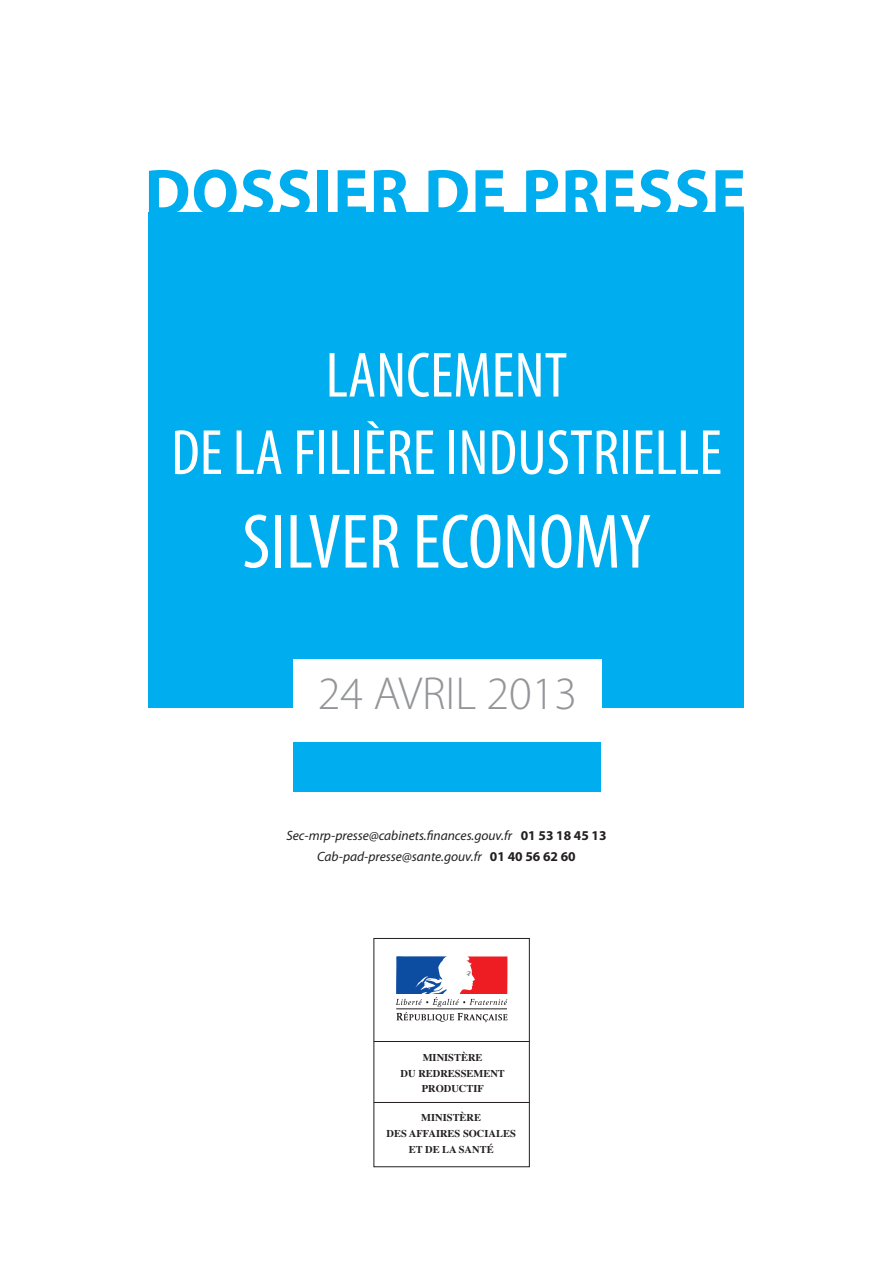
<style>
.page{position:relative;width:893px;height:1263px;background:#fff}
.page>*{position:absolute;margin:0;border:0;box-sizing:border-box;transform-origin:0 0}
.t1{font:condensed 78px "Myriad Pro";color:#fff}
.t2{font:700 66px "Myriad Pro";letter-spacing:.015em;color:#00aeef}
.t3{font:condensed 64.5px/77.4px "Myriad Pro";color:#fff;text-align:center}
.t4{font:300 46.5px "Myriad Pro";color:#939598}
.t5{font:italic 13.5px/21px "Myriad Pro";color:#231f20;text-align:center}
.t6{font:700 10.5px/15.8px "Times";color:#231f20;text-align:center}
.s1{font-weight:700;font-style:normal}
</style>
<div class="page">
<div style="left:149px;top:213px;width:595px;height:495px;background:#00aeef"></div>
<div style="left:293px;top:659px;width:309px;height:49px;background:#fff"></div>
<div style="left:373px;top:938px;width:157px;height:229px;border:1px solid #231f20"></div>
<hr style="left:374px;top:1041px;width:155px;height:1px;background:#231f20">
<svg style="left:396px;top:956px;width:112px;height:66px"></svg>
<hr style="left:374px;top:1102px;width:155px;height:1px;background:#231f20">
<div style="left:293px;top:742px;width:308px;height:49px;background:#00aeef"></div>
<h2 class="t2" style="left:145px;top:149px;width:603px">DOSSIER DE PRESSE</h2>
<h3 class="t3" style="left:171px;top:336px;width:552px">LANCEMENT<br>DE LA FILIÈRE INDUSTRIELLE</h3>
<h1 class="t1" style="left:242px;top:495px;width:410px">SILVER ECONOMY</h1>
<h3 class="t4" style="left:318px;top:665px;width:261px">24 AVRIL 2013</h3>
<p class="t5" style="left:286px;top:825px;width:322px">Sec-mrp-presse@cabinets.finances.gouv.fr <span class="s1">01 53 18 45 13<br></span>Cab-pad-presse@sante.gouv.fr <span class="s1">01 40 56 62 60</span></p>
<p class="t6" style="left:401px;top:1048px;width:106px">MINISTÈRE<br>DU REDRESSEMENT<br>PRODUCTIF</p>
<p class="t6" style="left:387px;top:1109px;width:131px">MINISTÈRE<br>DES AFFAIRES SOCIALES<br>ET DE LA SANTÉ</p>
</div>
